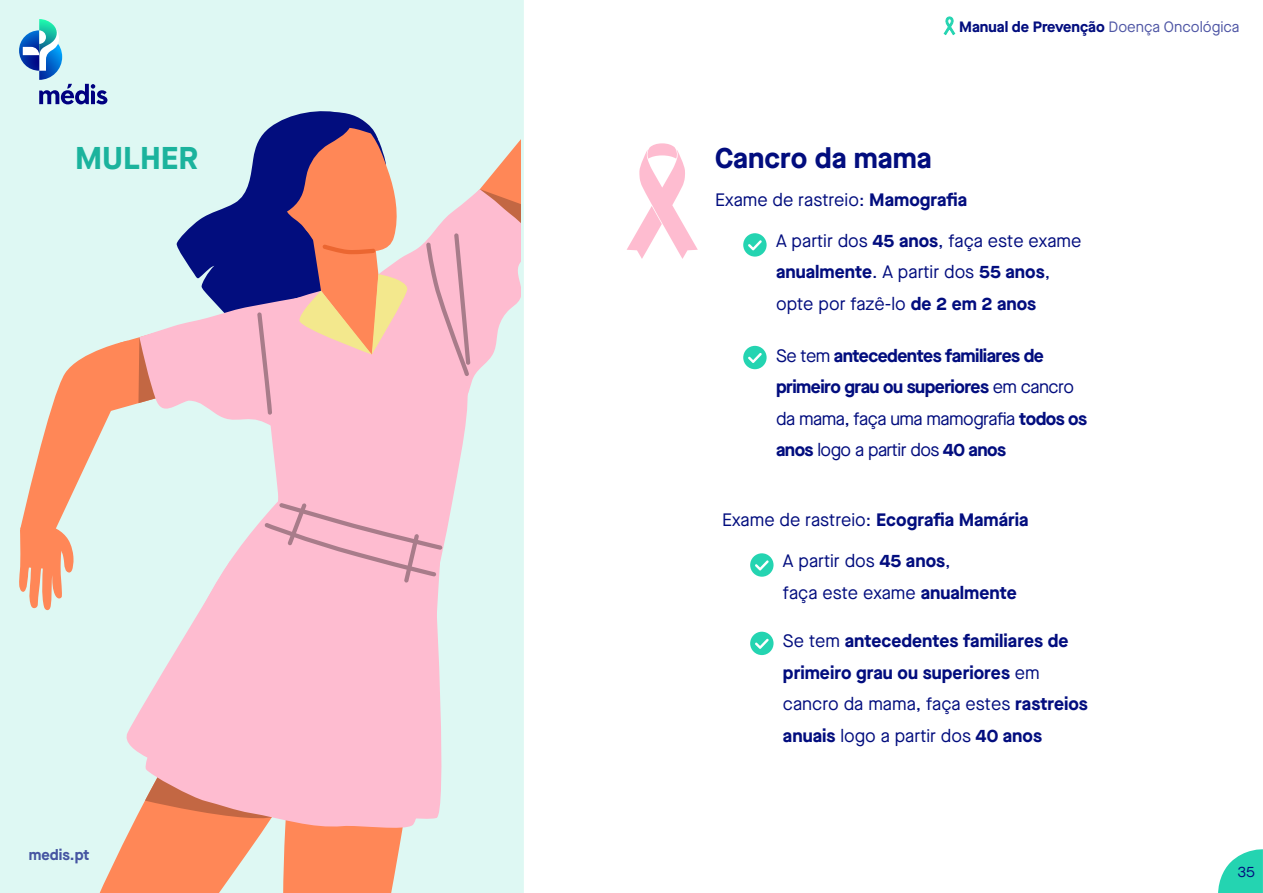
<style>
.page{position:relative;width:1263px;height:893px;background:#fff}
.page>*{position:absolute;margin:0;border:0;box-sizing:border-box;transform-origin:0 0}
.t1{font:700 31.5px "Maison Neue";color:#1bb39d}
.t2{font:700 28.5px "Maison Neue";color:#020d7e}
.t3{font:700 18px/31.5px "Maison Neue";letter-spacing:-.015em;color:#020d7e}
.t4{font:18px/31.5px "Maison Neue";color:#020d7e}
.t5{font:700 15px "Maison Neue";color:#020d7e}
.t6{font:700 15px "Maison Neue";color:rgb(2 13 126/.7)}
.t7{font:15px "Maison Neue";color:#020d7e}
.s1{font-weight:400;color:rgb(2 13 126/.7)}
.s2{font-weight:700}
.s3{font-weight:400}
</style>
<div class="page">
<div style="left:0;top:0;width:524px;height:893px;background:#def8f3"></div>
<svg style="left:1218px;top:849px;width:45px;height:44px"></svg>
<svg style="left:943px;top:16px;width:13px;height:20px"></svg>
<svg style="left:19px;top:19px;width:502px;height:874px;background:#e1cdcf"></svg>
<svg style="left:743px;top:233px;width:24px;height:24px"></svg>
<svg style="left:743px;top:346px;width:24px;height:23px"></svg>
<svg style="left:750px;top:553px;width:24px;height:24px"></svg>
<svg style="left:750px;top:632px;width:24px;height:23px"></svg>
<svg style="left:627px;top:143px;width:71px;height:116px"></svg>
<h1 class="t1" style="left:75px;top:135px;width:125px">MULHER</h1>
<p class="t6" style="left:29px;top:844px;width:62px">medis.pt</p>
<p class="t5" style="left:959px;top:16px;width:282px">Manual de Prevenção <span class="s1">Doença Oncológica</span></p>
<h2 class="t2" style="left:715px;top:138px;width:218px">Cancro da mama</h2>
<p class="t4" style="left:715px;top:184px;width:254px">Exame de rastreio: <span class="s2">Mamografia</span></p>
<p class="t4" style="left:776px;top:225px;width:307px">A partir dos <span class="s2">45 anos</span>, faça este exame <span class="s2">anualmente</span>. A partir dos <span class="s2">55 anos</span>, opte por fazê-lo <span class="s2">de 2 em 2 anos</span></p>
<p class="t3" style="left:776px;top:339px;width:313px"><span class="s3">Se tem</span> antecedentes familiares de primeiro grau ou superiores <span class="s3">em cancro da mama, faça uma mamografia</span> todos os anos <span class="s3">logo a partir dos</span> 40 anos</p>
<p class="t4" style="left:722px;top:504px;width:308px">Exame de rastreio: <span class="s2">Ecografia Mamária</span></p>
<p class="t4" style="left:783px;top:545px;width:235px">A partir dos <span class="s2">45 anos</span>,<br>faça este exame <span class="s2">anualmente</span></p>
<p class="t3" style="left:783px;top:624px;width:306px"><span class="s3">Se tem</span> antecedentes familiares de primeiro grau ou superiores <span class="s3">em cancro da mama, faça estes</span> rastreios anuais <span class="s3">logo a partir dos</span> 40 anos</p>
<p class="t7" style="left:1237px;top:862px;width:19px">35</p>
</div>
